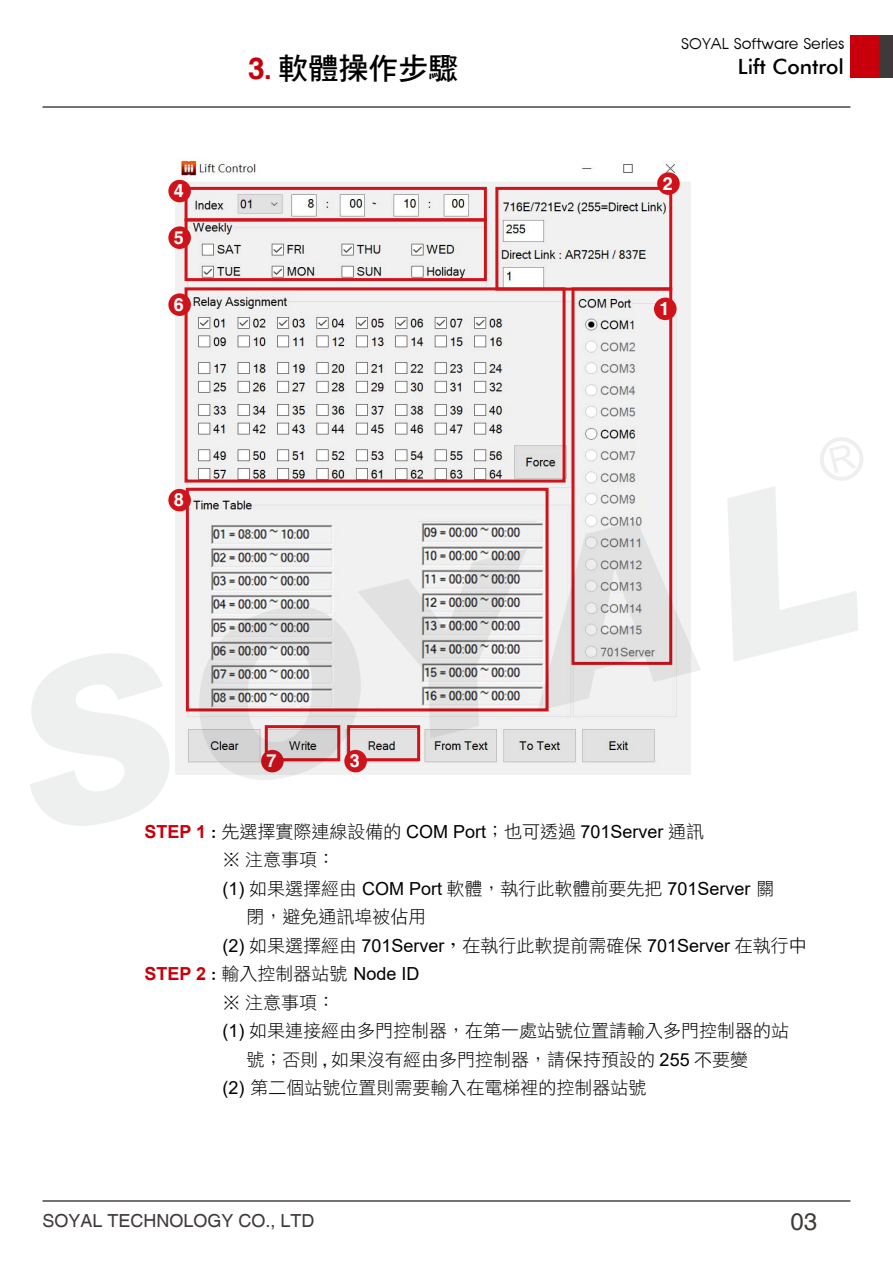
<style>
.page{position:relative;width:893px;height:1263px;background:#fff}
.page>*{position:absolute;margin:0;border:0;box-sizing:border-box;transform-origin:0 0}
.t1{font:30px "DF Hei Std W7";color:#000}
.t2{font:24px "Helvetica";color:#3e3a39}
.t3{font:500 21px "Futura BT";color:#000}
.t4{font:18px/28.5px "DF Hei Std W3";color:#000}
.t5{font:18px "Arial";color:#000}
.t6{font:18px "Helvetica";color:#3e3a39}
.t7{font:700 18px "Helvetica";color:#fff}
.t8{font:15px "Advance Normal";color:#000}
.s1{font-family:"Helvetica";font-weight:700;color:#c7000b}
.s2{color:#c7000b}
.s3{font-family:"Arial";font-weight:700;color:#c7000b}
.s4{font-family:"DF Hei Std W5"}
.s5{font-family:"Arial"}
.s6{font-family:"DF Hei Std W3"}
.s7{font-family:"Adobe Ming Std";font-weight:300}
</style>
<div class="page">
<img style="left:175px;top:160px;width:515px;height:614px">
<div style="left:495px;top:187px;width:177px;height:104px;border:3px solid #d0121b"></div>
<div style="left:186px;top:488px;width:363px;height:223px;border:3px solid #d0121b"></div>
<div style="left:185px;top:287px;width:381px;height:196px;border:3px solid #d0121b"></div>
<div style="left:185px;top:218px;width:302px;height:63px;border:3px solid #d0121b"></div>
<div style="left:571px;top:287px;width:101px;height:378px;border:3px solid #d0121b"></div>
<div style="left:654px;top:298px;width:22px;height:22px;background:#d0121b;border-radius:50%"></div>
<div style="left:657px;top:172px;width:23px;height:23px;background:#d0121b;border-radius:50%"></div>
<div style="left:168px;top:180px;width:23px;height:22px;background:#d0121b;border-radius:50%"></div>
<div style="left:168px;top:489px;width:23px;height:22px;background:#d0121b;border-radius:50%"></div>
<div style="left:168px;top:293px;width:23px;height:23px;background:#d0121b;border-radius:50%"></div>
<div style="left:168px;top:226px;width:23px;height:23px;background:#d0121b;border-radius:50%"></div>
<div style="left:185px;top:187px;width:302px;height:34px;border:3px solid #d0121b"></div>
<hr style="left:43px;top:106px;width:807px;height:2px;background:#3e3a39">
<hr style="left:43px;top:1200px;width:807px;height:2px;background:#3e3a39">
<div style="left:879px;top:35px;width:14px;height:43px;background:#3e3a39"></div>
<div style="left:850px;top:35px;width:29px;height:43px;background:#c7000b"></div>
<svg style="left:537px;top:521px;width:164px;height:190px"></svg>
<svg style="left:30px;top:653px;width:140px;height:173px"></svg>
<img style="left:198px;top:549px;width:329px;height:231px">
<svg style="left:727px;top:437px;width:136px;height:225px"></svg>
<p class="t7" style="left:174px;top:180px;width:12px">4</p>
<p class="t7" style="left:174px;top:227px;width:12px">5</p>
<p class="t7" style="left:174px;top:294px;width:12px">6</p>
<h1 class="t1" style="left:248px;top:52px;width:212px"><span class="s1">3</span><span class="s2">.</span> 軟體操作步驟</h1>
<p class="t7" style="left:174px;top:489px;width:12px">8</p>
<p class="t7" style="left:267px;top:750px;width:12px">7</p>
<p class="t7" style="left:350px;top:750px;width:12px">3</p>
<p class="t8" style="left:681px;top:35px;width:164px">SOYAL Software Series</p>
<p class="t3" style="left:738px;top:54px;width:108px">Lift Control</p>
<p class="t7" style="left:663px;top:172px;width:12px">2</p>
<p class="t7" style="left:659px;top:298px;width:12px">1</p>
<p class="t4" style="left:223px;top:817px;width:483px;text-indent:-78px"><span class="s3">STEP 1</span> <span class="s4">:</span> 先選擇實際連線設備的 <span class="s5">COM Port</span>；也可透過 <span class="s5">701Server</span> 通訊※ 注意事項：</p>
<p class="t5" style="left:223px;top:876px;width:554px">(1) <span class="s6">如果選擇經由</span> COM Port <span class="s6">軟體，執行此軟體前要先把</span> 701Server <span class="s6">關</span></p>
<p class="t4" style="left:247px;top:902px;width:181px">閉，避免通訊埠被佔用</p>
<p class="t5" style="left:223px;top:933px;width:586px">(2) <span class="s6">如果選擇經由</span> 701Server<span class="s7">，</span><span class="s6">在執行此軟提前需確保</span> 701Server <span class="s6">在執行中</span></p>
<p class="t4" style="left:145px;top:959px;width:276px"><span class="s3">STEP 2</span> <span class="s4">:</span> 輸入控制器站號 <span class="s5">Node ID</span></p>
<p class="t4" style="left:223px;top:988px;width:114px">※ 注意事項：</p>
<p class="t4" style="left:223px;top:1016px;width:568px"><span class="s5">(1)</span> 如果連接經由多門控制器，在第一處站號位置請輸入多門控制器的站</p>
<p class="t4" style="left:247px;top:1045px;width:503px">號；否則 , 如果沒有經由多門控制器，請保持預設的 <span class="s5">255</span> 不要變</p>
<p class="t4" style="left:223px;top:1073px;width:425px"><span class="s5">(2)</span> 第二個站號位置則需要輸入在電梯裡的控制器站號</p>
<p class="t6" style="left:43px;top:1211px;width:274px">SOYAL TECHNOLOGY CO., LTD</p>
<h2 class="t2" style="left:791px;top:1208px;width:28px">03</h2>
</div>
